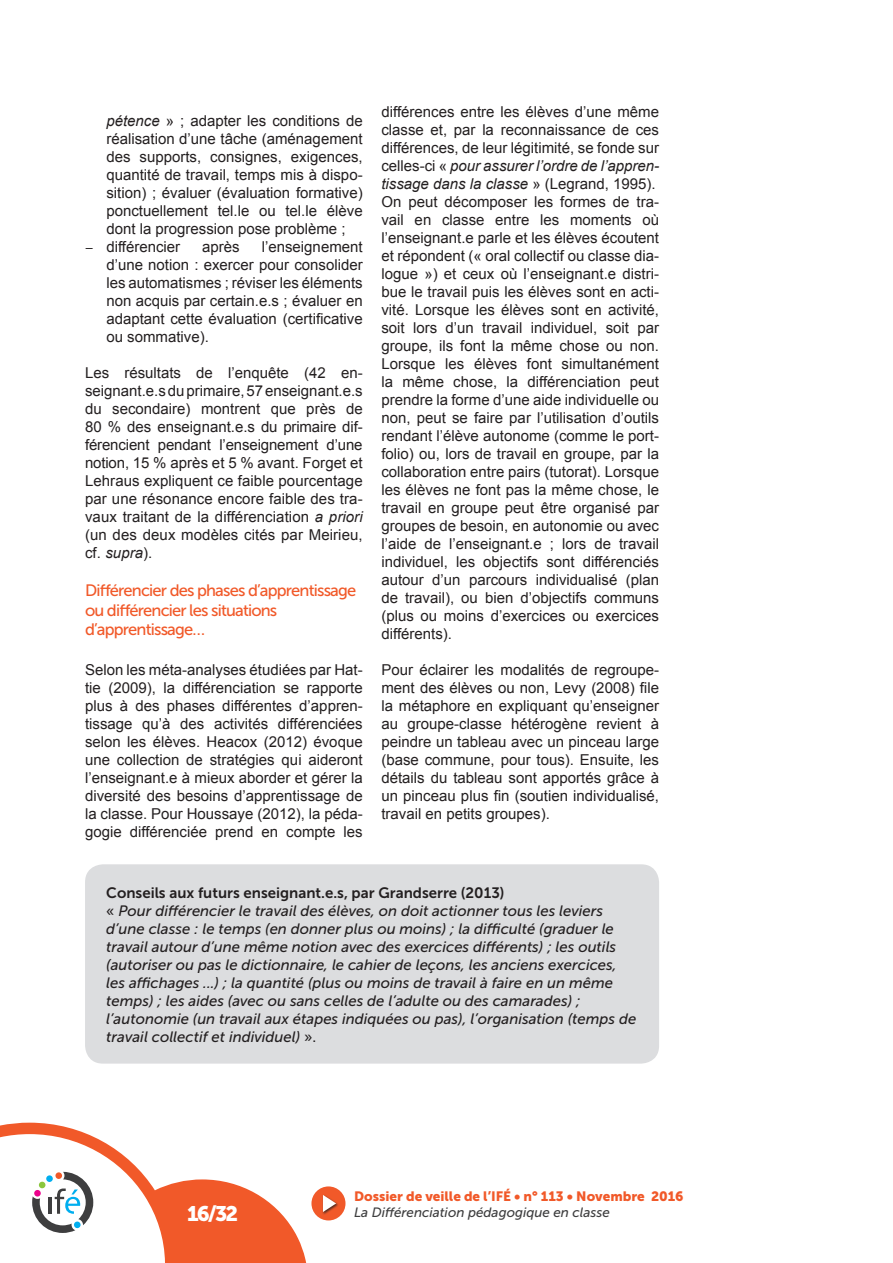
<style>
.page{position:relative;width:893px;height:1263px;background:#fff}
.page>*{position:absolute;margin:0;border:0;box-sizing:border-box;transform-origin:0 0}
.t1{font:21px "Museo Sans 900";color:#fff}
.t2{font:16.5px/19.8px "Museo Sans 500";letter-spacing:-.05em;color:#f15929}
.t3{font:15px/18px "Arial";color:#231f20;text-align:justify}
.t4{font:italic 15px/18px "Museo Sans 500";color:#231f20}
.t5{font:15px "Museo Sans 700";color:#231f20}
.t6{font:13.5px "Museo Sans 900";color:#f15929}
.t7{font:italic 13.5px "Museo Sans 500";color:#3e3e3f}
.s1{font-style:italic}
.s2{font-style:normal}
</style>
<div class="page">
<div style="left:311px;top:1186px;width:34px;height:34px;background:#f15929;border-radius:50%"></div>
<div style="left:322px;top:1194px;width:17px;height:21px;background:#231f20;opacity:.75"></div>
<svg style="left:323px;top:1195px;width:13px;height:17px"></svg>
<svg style="left:0;top:1123px;width:306px;height:140px"></svg>
<div style="left:39px;top:1181px;width:7px;height:7px;background:#8bc63e;border-radius:50%"></div>
<div style="left:46px;top:1175px;width:7px;height:7px;background:#00aeef;border-radius:50%"></div>
<div style="left:55px;top:1172px;width:7px;height:7px;background:#f15929;border-radius:50%"></div>
<div style="left:74px;top:1221px;width:7px;height:7px;background:#00aeef;border-radius:50%"></div>
<div style="left:34px;top:1190px;width:7px;height:7px;background:#ed028c;border-radius:50%"></div>
<div style="left:85px;top:864px;width:574px;height:199px;background:#dcdddf;border-radius:18px"></div>
<p class="t3" style="left:106px;top:112px;width:258px"><span class="s1">pétence</span> » ; adapter les conditions de</p>
<p class="t3" style="left:106px;top:130px;width:258px">réalisation d’une tâche (aménagement</p>
<p class="t3" style="left:106px;top:148px;width:258px">des supports, consignes, exigences,</p>
<p class="t3" style="left:106px;top:166px;width:258px">quantité de travail, temps mis à dispo-</p>
<p class="t3" style="left:106px;top:184px;width:258px">sition) ; évaluer (évaluation formative)</p>
<p class="t3" style="left:106px;top:202px;width:258px">ponctuellement tel.le ou tel.le élève</p>
<p class="t3" style="left:106px;top:220px;width:241px">dont la progression pose problème ;</p>
<p class="t3" style="left:85px;top:238px;width:97px">− différencier</p>
<p class="t3" style="left:202px;top:238px;width:39px">après</p>
<p class="t3" style="left:106px;top:238px;width:258px;text-indent:155px">l’enseignement d’une notion : exercer pour consolider les automatismes ; réviser les éléments non acquis par certain.e.s ; évaluer en adaptant cette évaluation (certificative ou sommative).</p>
<p class="t3" style="left:85px;top:364px;width:279px">Les résultats de l’enquête (42 en&shy;seignant.e.s du primaire, 57enseignant.e.s du secondaire) montrent que près de 80 % des enseignant.e.s du primaire dif&shy;férencient pendant l’enseignement d’une notion, 15 % après et 5 % avant. Forget et Lehraus expliquent ce faible pourcentage par une résonance encore faible des tra&shy;vaux traitant de la différenciation <span class="s1">a priori </span>(un des deux modèles cités par Meirieu, cf. <span class="s1">supra</span>).</p>
<p class="t2" style="left:85px;top:580px;width:273px">Différencier des phases d’apprentissage ou différencier les situations d’apprentissage…</p>
<p class="t3" style="left:85px;top:661px;width:279px">Selon les méta-analyses étudiées par Hat&shy;tie (2009), la différenciation se rapporte plus à des phases différentes d’appren&shy;tissage qu’à des activités différenciées selon les élèves. Heacox (2012) évoque une collection de stratégies qui aideront l’enseignant.e à mieux aborder et gérer la diversité des besoins d’apprentissage de la classe. Pour Houssaye (2012), la péda&shy;gogie différenciée prend en compte les</p>
<p class="t3" style="left:381px;top:103px;width:279px;text-align:left">différences entre les élèves d’une même classe et, par la reconnaissance de ces différences, de leur légitimité, se fonde sur celles-ci « <span class="s1">pour assurer l’ordre de l’appren&shy;tissage dans la classe</span> » (Legrand, 1995).<br>On peut décomposer les formes de tra&shy;vail en classe entre les moments où l’enseignant.e parle et les élèves écoutent et répondent (« oral collectif ou classe dia&shy;logue ») et ceux où l’enseignant.e distri&shy;bue le travail puis les élèves sont en acti&shy;vité. Lorsque les élèves sont en activité, soit lors d’un travail individuel, soit par groupe, ils font la même chose ou non.<br>Lorsque les élèves font simultanément la même chose, la différenciation peut prendre la forme d’une aide individuelle ou non, peut se faire par l’utilisation d’outils rendant l’élève autonome (comme le port&shy;folio) ou, lors de travail en groupe, par la collaboration entre pairs (tutorat). Lorsque les élèves ne font pas la même chose, le travail en groupe peut être organisé par groupes de besoin, en autonomie ou avec l’aide de l’enseignant.e ; lors de travail individuel, les objectifs sont différenciés autour d’un parcours individualisé (plan de travail), ou bien d’objectifs communs (plus ou moins d’exercices ou exercices différents).</p>
<p class="t3" style="left:381px;top:661px;width:279px">Pour éclairer les modalités de regroupe&shy;ment des élèves ou non, Levy (2008) file la métaphore en expliquant qu’enseigner au groupe-classe hétérogène revient à peindre un tableau avec un pinceau large (base commune, pour tous). Ensuite, les détails du tableau sont apportés grâce à un pinceau plus fin (soutien individualisé, travail en petits groupes).</p>
<p class="t5" style="left:106px;top:885px;width:400px">Conseils aux futurs enseignant.e.s, par Grandserre (2013)</p>
<p class="t4" style="left:106px;top:902px;width:531px"><span class="s2">«</span> Pour différencier le travail des élèves, on doit actionner tous les leviers d’une classe : le temps (en donner plus ou moins) ; la difficulté (graduer le travail autour d’une même notion avec des exercices différents) ; les outils (autoriser ou pas le dictionnaire, le cahier de leçons, les anciens exercices, les affichages ...) ; la quantité (plus ou moins de travail à faire en un même temps) ; les aides (avec ou sans celles de l’adulte ou des camarades) ; l’autonomie (un travail aux étapes indiquées ou pas), l’organisation (temps de travail collectif et individuel) <span class="s2">».</span></p>
<p class="t6" style="left:354px;top:1188px;width:331px">Dossier de veille de l’IFÉ • n° 113 • Novembre 2016</p>
<h1 class="t1" style="left:187px;top:1202px;width:52px">16/32</h1>
<p class="t7" style="left:354px;top:1205px;width:257px">La Différenciation pédagogique en classe</p>
</div>
